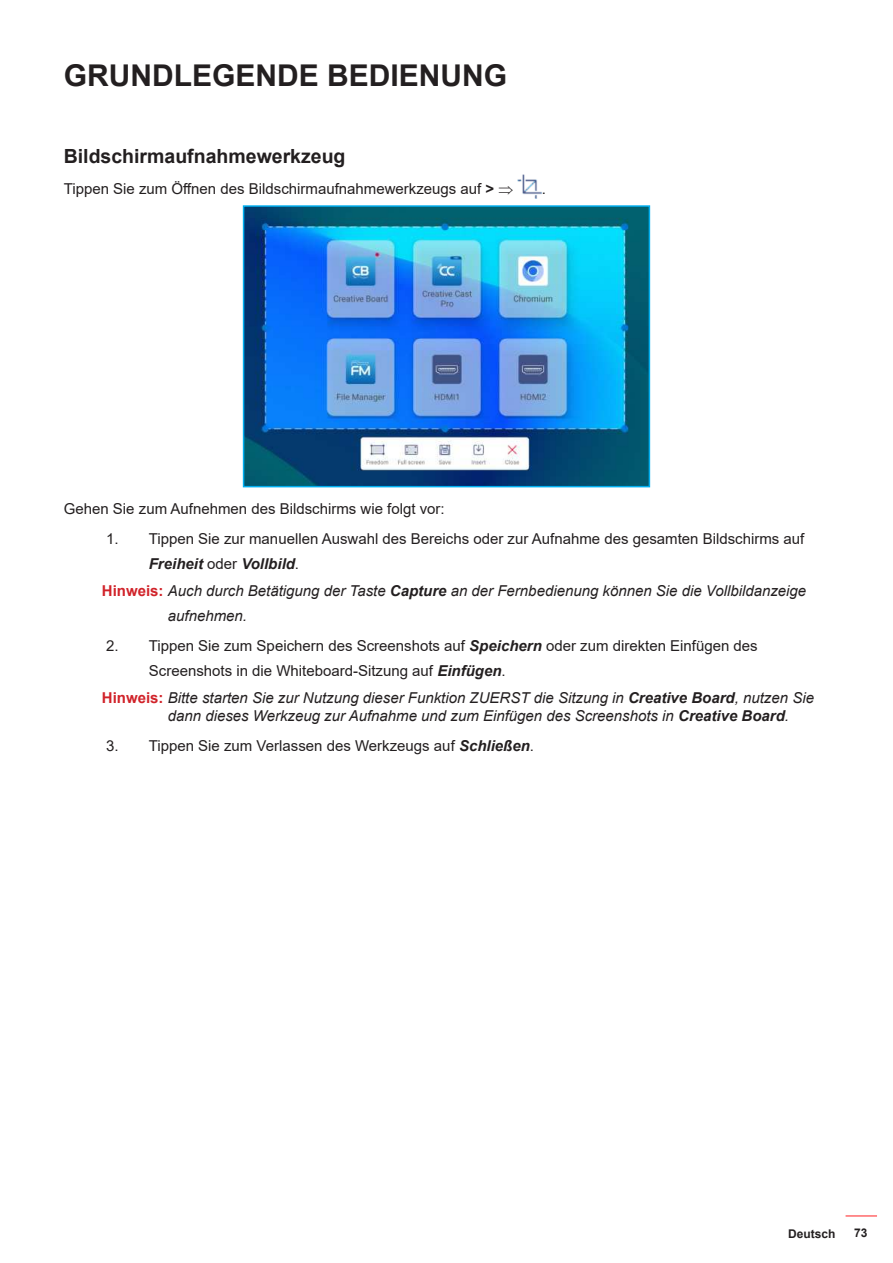
<style>
.page{position:relative;width:893px;height:1263px;background:#fff}
.page>*{position:absolute;margin:0;border:0;box-sizing:border-box;transform-origin:0 0}
.t1{font:700 30px "Arial";color:#231f20}
.t2{font:700 19.5px "Arial";color:#231f20}
.t3{font:15px "Arial";color:#231f20}
.t4{font:italic 15px "Arial";color:#231f20}
.t5{font:italic 700 15px "Arial";color:#231f20}
.t6{font:700 12px "Arial";color:#231f20}
.s1{font-weight:700}
.s2{font-weight:400;font-style:normal}
.s3{font-weight:700;font-style:normal;color:#d1232a}
.s4{font-weight:700;font-style:italic}
</style>
<div class="page">
<hr style="left:845px;top:1215px;width:32px;height:1px;background:#ff1f20">
<img style="left:518px;top:175px;width:23px;height:23px">
<img style="left:246px;top:208px;width:401px;height:276px">
<div style="left:243px;top:205px;width:407px;height:282px;border:2px solid #00aeef"></div>
<h1 class="t1" style="left:64px;top:64px;width:445px">GRUNDLEGENDE BEDIENUNG</h1>
<h2 class="t2" style="left:64px;top:149px;width:283px">Bildschirmaufnahmewerkzeug</h2>
<p class="t3" style="left:64px;top:178px;width:451px">Tippen Sie zum Ö昀昀nen des Bildschirmaufnahmewerkzeugs auf <span class="s1">&gt;</span> ⇒</p>
<p class="t3" style="left:542px;top:183px;width:6px">.</p>
<p class="t3" style="left:64px;top:503px;width:382px">Gehen Sie zum Aufnehmen des Bildschirms wie folgt vor:</p>
<p class="t3" style="left:106px;top:533px;width:700px">1. Tippen Sie zur manuellen Auswahl des Bereichs oder zur Aufnahme des gesamten Bildschirms auf</p>
<p class="t5" style="left:149px;top:558px;width:152px">Freiheit <span class="s2">oder</span> Vollbild<span class="s2">.</span></p>
<p class="t4" style="left:102px;top:585px;width:706px"><span class="s3">Hinweis:</span> Auch durch Betätigung der Taste <span class="s1">Capture</span> an der Fernbedienung können Sie die Vollbildanzeige</p>
<p class="t4" style="left:168px;top:610px;width:81px">aufnehmen.</p>
<p class="t3" style="left:106px;top:640px;width:653px">2. Tippen Sie zum Speichern des Screenshots auf <span class="s4">Speichern</span> oder zum direkten Einfügen des</p>
<p class="t3" style="left:149px;top:665px;width:358px">Screenshots in die Whiteboard-Sitzung auf <span class="s4">Einfügen</span>.</p>
<p class="t4" style="left:102px;top:688px;width:713px"><span class="s3">Hinweis:</span> Bitte starten Sie zur Nutzung dieser Funktion ZUERST die Sitzung in <span class="s1">Creative Board</span>, nutzen Sie</p>
<p class="t4" style="left:168px;top:710px;width:623px">dann dieses Werkzeug zur Aufnahme und zum Einfügen des Screenshots in <span class="s1">Creative Board</span>.</p>
<p class="t3" style="left:106px;top:740px;width:429px">3. Tippen Sie zum Verlassen des Werkzeugs auf <span class="s4">Schließen</span>.</p>
<p class="t6" style="left:788px;top:1227px;width:49px">Deutsch</p>
<p class="t6" style="left:854px;top:1228px;width:15px">73</p>
</div>
